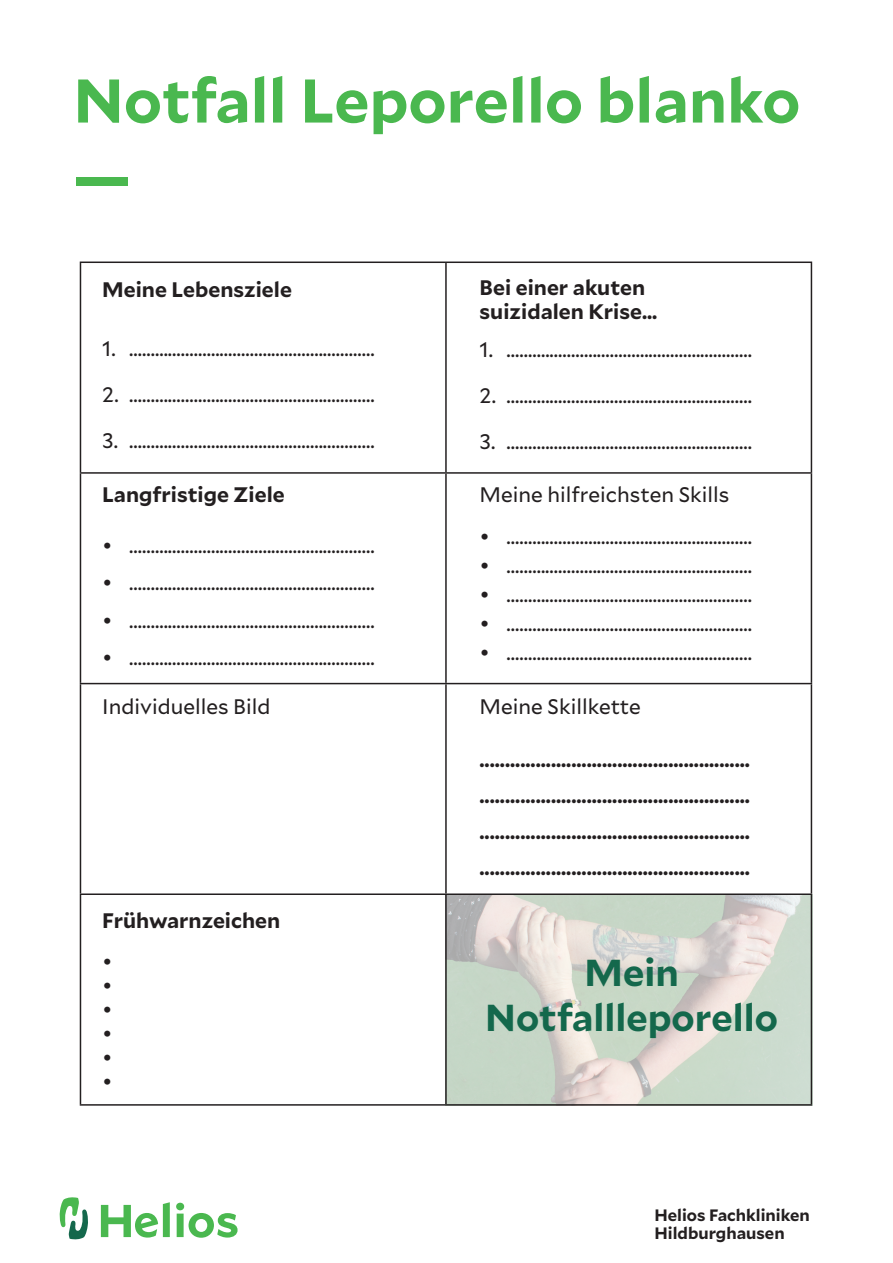
<style>
.page{position:relative;width:893px;height:1263px;background:#fff}
.page>*{position:absolute;margin:0;border:0;box-sizing:border-box;transform-origin:0 0}
.t1{font:700 61.5px/76.5px "Mallory";color:#4ab84f}
.t2{font:700 37.5px/45px "Mallory";color:#14684c;text-align:center}
.t3{font:21px/24px "Mallory";color:#231f20;text-align:justify}
.t4{font:700 21px/36px "Mallory";color:#231f20;text-align:justify}
.t5{font:700 16.5px/18px "Mallory";color:#231f20}
</style>
<div class="page">
<img style="left:447px;top:895px;width:364px;height:209px">
<svg style="left:176px;top:1203px;width:62px;height:35px"></svg>
<svg style="left:101px;top:1202px;width:69px;height:35px"></svg>
<svg style="left:60px;top:1197px;width:28px;height:42px"></svg>
<hr style="left:80px;top:261px;width:366px;height:2px;background:#231f20">
<hr style="left:80px;top:263px;width:1px;height:209px;background:#231f20">
<hr style="left:446px;top:261px;width:366px;height:2px;background:#231f20">
<hr style="left:445px;top:263px;width:2px;height:209px;background:#231f20">
<hr style="left:811px;top:263px;width:1px;height:209px;background:#231f20">
<hr style="left:80px;top:472px;width:366px;height:2px;background:#231f20">
<hr style="left:80px;top:474px;width:1px;height:209px;background:#231f20">
<hr style="left:446px;top:472px;width:366px;height:2px;background:#231f20">
<hr style="left:445px;top:474px;width:2px;height:209px;background:#231f20">
<hr style="left:811px;top:474px;width:1px;height:209px;background:#231f20">
<hr style="left:80px;top:683px;width:366px;height:1px;background:#231f20">
<hr style="left:80px;top:684px;width:1px;height:209px;background:#231f20">
<hr style="left:446px;top:683px;width:366px;height:1px;background:#231f20">
<hr style="left:445px;top:684px;width:2px;height:209px;background:#231f20">
<hr style="left:811px;top:684px;width:1px;height:209px;background:#231f20">
<hr style="left:80px;top:893px;width:366px;height:2px;background:#231f20">
<hr style="left:80px;top:895px;width:1px;height:209px;background:#231f20">
<hr style="left:446px;top:893px;width:366px;height:2px;background:#231f20">
<hr style="left:445px;top:895px;width:2px;height:209px;background:#231f20">
<hr style="left:811px;top:895px;width:1px;height:209px;background:#231f20">
<hr style="left:80px;top:1104px;width:366px;height:2px;background:#231f20">
<hr style="left:446px;top:1104px;width:366px;height:2px;background:#231f20">
<h1 class="t1" style="left:73px;top:59px;width:728px">Notfall Leporello blanko —</h1>
<p class="t4" style="left:102px;top:270px;width:191px">Meine Lebensziele</p>
<p class="t3" style="left:102px;top:336px;width:274px">1. .........................................................</p>
<p class="t3" style="left:102px;top:382px;width:274px">2. .........................................................</p>
<p class="t3" style="left:102px;top:428px;width:274px">3. .........................................................</p>
<p class="t4" style="left:102px;top:475px;width:184px">Langfristige Ziele</p>
<p class="t3" style="left:102px;top:532px;width:274px">• .........................................................</p>
<p class="t3" style="left:102px;top:570px;width:274px">• .........................................................</p>
<p class="t3" style="left:102px;top:607px;width:274px">• .........................................................</p>
<p class="t3" style="left:102px;top:645px;width:274px">• .........................................................</p>
<p class="t3" style="left:102px;top:694px;width:170px">Individuelles Bild</p>
<p class="t4" style="left:102px;top:901px;width:180px">Frühwarnzeichen</p>
<p class="t3" style="left:102px;top:948px;width:12px">• • • • • •</p>
<p class="t4" style="left:480px;top:274px;width:179px;line-height:24px">Bei einer akuten suizidalen Krise...</p>
<p class="t3" style="left:480px;top:336px;width:274px">1. .........................................................</p>
<p class="t3" style="left:480px;top:382px;width:274px">2. .........................................................</p>
<p class="t3" style="left:480px;top:428px;width:274px">3. .........................................................</p>
<p class="t3" style="left:480px;top:481px;width:251px">Meine hilfreichsten Skills</p>
<p class="t3" style="left:480px;top:524px;width:274px">• .........................................................</p>
<p class="t3" style="left:480px;top:553px;width:274px">• .........................................................</p>
<p class="t3" style="left:480px;top:582px;width:274px">• .........................................................</p>
<p class="t3" style="left:480px;top:611px;width:274px">• .........................................................</p>
<p class="t3" style="left:480px;top:640px;width:274px">• .........................................................</p>
<p class="t3" style="left:480px;top:694px;width:163px">Meine Skillkette</p>
<p class="t4" style="left:480px;top:740px;width:272px">..................................................... ..................................................... ..................................................... .....................................................</p>
<h2 class="t2" style="left:485px;top:947px;width:294px">Mein<br>Notfallleporello</h2>
<p class="t5" style="left:654px;top:1204px;width:157px">Helios Fachkliniken<br>Hildburghausen</p>
</div>
